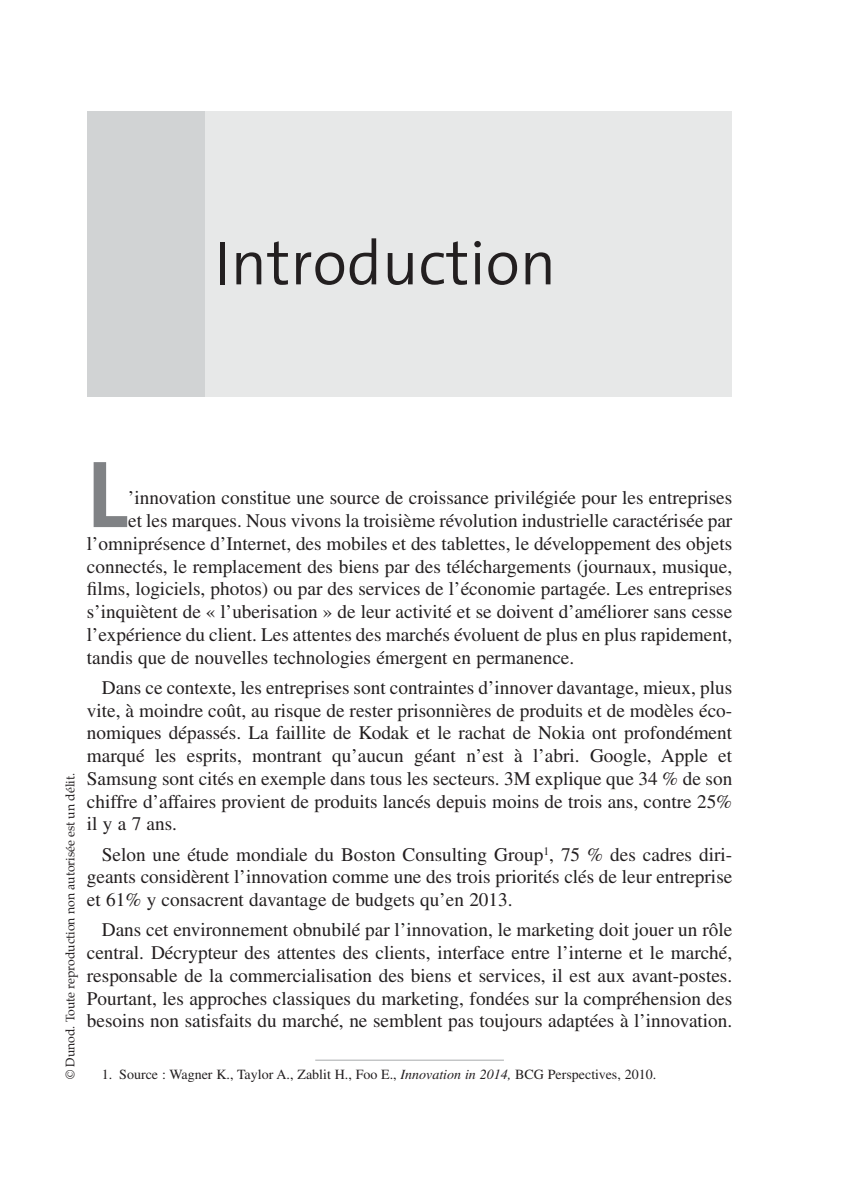
<style>
.page{position:relative;width:844px;height:1191px;background:#fff}
.page>*{position:absolute;margin:0;border:0;box-sizing:border-box;transform-origin:0 0}
.t1{font:700 96.25px "The Sans";color:#808285}
.t2{font:300 63px "The Sans";color:#231f20}
.t3{font:19.25px/22.8px "Times LT Std";color:#231f20;text-align:justify}
.t4{font:14px "Times LT Std";color:#231f20}
.t5{font:12.25px "Palatino";color:#231f20}
.s1{font-style:italic}
</style>
<div class="page">
<div style="left:204px;top:112px;width:528px;height:285px;background:#e7e8e8"></div>
<div style="left:87px;top:112px;width:117px;height:285px;background:#d1d3d4"></div>
<hr style="left:315px;top:1059px;width:189px;height:1px;background:#bcbec0">
<h2 class="t2" style="left:214px;top:211px;width:343px">Introduction</h2>
<p class="t5" style="left:60px;top:1079px;width:308px;rotate:-90deg">© Dunod. Toute reproduction non autorisée est un délit.</p>
<h1 class="t1" style="left:87px;top:414px;width:43px">L</h1>
<p class="t3" style="left:128px;top:486px;width:605px">’innovation constitue une source de croissance privilégiée pour les entreprises</p>
<p class="t3" style="left:128px;top:509px;width:605px">et les marques. Nous vivons la troisième révolution industrielle caractérisée par</p>
<p class="t3" style="left:87px;top:532px;width:646px">l’omniprésence d’Internet, des mobiles et des tablettes, le développement des objets</p>
<p class="t3" style="left:87px;top:554px;width:646px">connectés, le remplacement des biens par des téléchargements (journaux, musique,</p>
<p class="t3" style="left:87px;top:577px;width:646px">films, logiciels, photos) ou par des services de l’économie partagée. Les entreprises</p>
<p class="t3" style="left:87px;top:600px;width:646px">s’inquiètent de « l’uberisation » de leur activité et se doivent d’améliorer sans cesse</p>
<p class="t3" style="left:87px;top:623px;width:646px">l’expérience du client. Les attentes des marchés évoluent de plus en plus rapidement,</p>
<p class="t3" style="left:87px;top:645px;width:489px">tandis que de nouvelles technologies émergent en permanence.</p>
<p class="t3" style="left:87px;top:676px;width:646px;text-indent:15px">Dans ce contexte, les entreprises sont contraintes d’innover davantage, mieux, plus vite, à moindre coût, au risque de rester prisonnières de produits et de modèles éco&shy;nomiques dépassés. La faillite de Kodak et le rachat de Nokia ont profondément marqué les esprits, montrant qu’aucun géant n’est à l’abri. Google, Apple et Samsung sont cités en exemple dans tous les secteurs. 3M explique que 34 % de son chiffre d’affaires provient de produits lancés depuis moins de trois ans, contre 25% il y a 7 ans.</p>
<p class="t3" style="left:87px;top:842px;width:646px;text-indent:15px">Selon une étude mondiale du Boston Consulting Group<sup>1</sup>, 75 % des cadres diri&shy;geants considèrent l’innovation comme une des trois priorités clés de leur entreprise et 61% y consacrent davantage de budgets qu’en 2013.</p>
<p class="t3" style="left:87px;top:918px;width:646px;text-indent:15px">Dans cet environnement obnubilé par l’innovation, le marketing doit jouer un rôle central. Décrypteur des attentes des clients, interface entre l’interne et le marché, responsable de la commercialisation des biens et services, il est aux avant-postes.<br>Pourtant, les approches classiques du marketing, fondées sur la compréhension des besoins non satisfaits du marché, ne semblent pas toujours adaptées à l’innovation.</p>
<p class="t4" style="left:102px;top:1066px;width:555px">1. Source : Wagner K., Taylor A., Zablit H., Foo E., <span class="s1">Innovation in 2014,</span> BCG Perspectives, 2010.</p>
</div>
